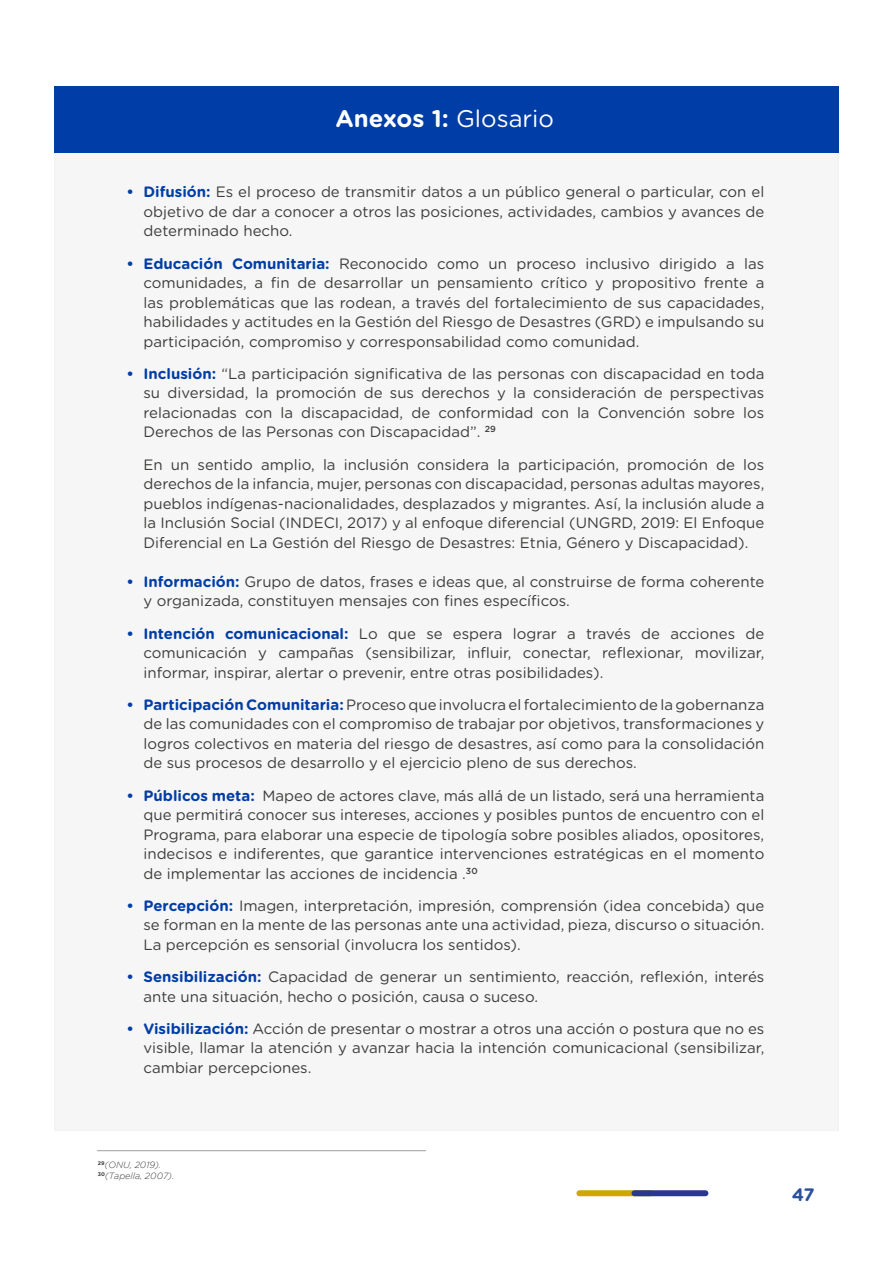
<style>
.page{position:relative;width:893px;height:1263px;background:#fff}
.page>*{position:absolute;margin:0;border:0;box-sizing:border-box;transform-origin:0 0}
.t1{font:700 24px "Gotham Rounded";color:#fff}
.t2{font:700 18px "Gotham Rounded";color:#2b4f9e}
.t3{font:15px/19.5px "Gotham Rounded";color:#3c3c3b;text-align:justify}
.t4{font:italic 300 9px "Gotham";color:#3c3c3b}
.s1{font-weight:400}
.s2{font-weight:700;color:#003da6}
</style>
<div class="page">
<div style="left:579px;top:1190px;width:71px;height:6px;background:#d0a600"></div>
<div style="left:634px;top:1190px;width:71px;height:6px;background:#2b388f"></div>
<div style="left:55px;top:106px;width:783px;height:1024px;background:#f6f6f6"></div>
<div style="left:54px;top:86px;width:785px;height:67px;background:#003da6"></div>
<hr style="left:97px;top:1150px;width:329px;height:1px;background:#6e6e70">
<p class="t1" style="left:335px;top:101px;width:220px">Anexos 1: <span class="s1">Glosario</span></p>
<p class="t3" style="left:144px;top:182px;width:622px;text-indent:-17px"><span class="s2">• Difusión:</span> Es el proceso de transmitir datos a un público general o particular, con el objetivo de dar a conocer a otros las posiciones, actividades, cambios y avances de determinado hecho.</p>
<p class="t3" style="left:144px;top:253px;width:622px;text-indent:-17px"><span class="s2">• Educación Comunitaria:</span> Reconocido como un proceso inclusivo dirigido a las comunidades, a fin de desarrollar un pensamiento crítico y propositivo frente a las problemáticas que las rodean, a través del fortalecimiento de sus capacidades, habilidades y actitudes en la Gestión del Riesgo de Desastres (GRD) e impulsando su participación, compromiso y corresponsabilidad como comunidad.</p>
<p class="t3" style="left:144px;top:363px;width:622px;text-indent:-17px"><span class="s2">• Inclusión:</span> “La participación significativa de las personas con discapacidad en toda su diversidad, la promoción de sus derechos y la consideración de perspectivas relacionadas con la discapacidad, de conformidad con la Convención sobre los Derechos de las Personas con Discapacidad”. <sup>29</sup></p>
<p class="t3" style="left:144px;top:454px;width:622px">En un sentido amplio, la inclusión considera la participación, promoción de los derechos de la infancia, mujer, personas con discapacidad, personas adultas mayores, pueblos indígenas-nacionalidades, desplazados y migrantes. Así, la inclusión alude a la Inclusión Social (INDECI, 2017) y al enfoque diferencial (UNGRD, 2019: El Enfoque Diferencial en La Gestión del Riesgo de Desastres: Etnia, Género y Discapacidad).</p>
<p class="t3" style="left:144px;top:571px;width:622px;text-indent:-17px"><span class="s2">• Información:</span> Grupo de datos, frases e ideas que, al construirse de forma coherente y organizada, constituyen mensajes con fines específicos.</p>
<p class="t3" style="left:144px;top:623px;width:622px;text-indent:-17px"><span class="s2">• Intención comunicacional:</span> Lo que se espera lograr a través de acciones de comunicación y campañas (sensibilizar, influir, conectar, reflexionar, movilizar, informar, inspirar, alertar o prevenir, entre otras posibilidades).</p>
<p class="t3" style="left:144px;top:694px;width:622px;text-indent:-17px"><span class="s2">• Participación Comunitaria:</span> Proceso que involucra el fortalecimiento de la gobernanza de las comunidades con el compromiso de trabajar por objetivos, transformaciones y logros colectivos en materia del riesgo de desastres, así como para la consolidación de sus procesos de desarrollo y el ejercicio pleno de sus derechos.</p>
<p class="t3" style="left:144px;top:785px;width:622px;text-indent:-17px"><span class="s2">• Públicos meta:</span> Mapeo de actores clave, más allá de un listado, será una herramienta que permitirá conocer sus intereses, acciones y posibles puntos de encuentro con el Programa, para elaborar una especie de tipología sobre posibles aliados, opositores, indecisos e indiferentes, que garantice intervenciones estratégicas en el momento de implementar las acciones de incidencia .<sup>30</sup></p>
<p class="t3" style="left:144px;top:895px;width:622px;text-indent:-17px"><span class="s2">• Percepción:</span> Imagen, interpretación, impresión, comprensión (idea concebida) que se forman en la mente de las personas ante una actividad, pieza, discurso o situación.<br>La percepción es sensorial (involucra los sentidos).</p>
<p class="t3" style="left:144px;top:966px;width:622px;text-indent:-17px"><span class="s2">• Sensibilización:</span> Capacidad de generar un sentimiento, reacción, reflexión, interés ante una situación, hecho o posición, causa o suceso.</p>
<p class="t3" style="left:144px;top:1018px;width:622px;text-indent:-17px"><span class="s2">• Visibilización:</span> Acción de presentar o mostrar a otros una acción o postura que no es visible, llamar la atención y avanzar hacia la intención comunicacional (sensibilizar, cambiar percepciones.</p>
<p class="t4" style="left:98px;top:1160px;width:65px"><sup>29</sup>(ONU, 2019).</p>
<p class="t4" style="left:98px;top:1171px;width:78px"><sup>30</sup>(Tapella, 2007).</p>
<p class="t2" style="left:792px;top:1181px;width:25px">47</p>
</div>
